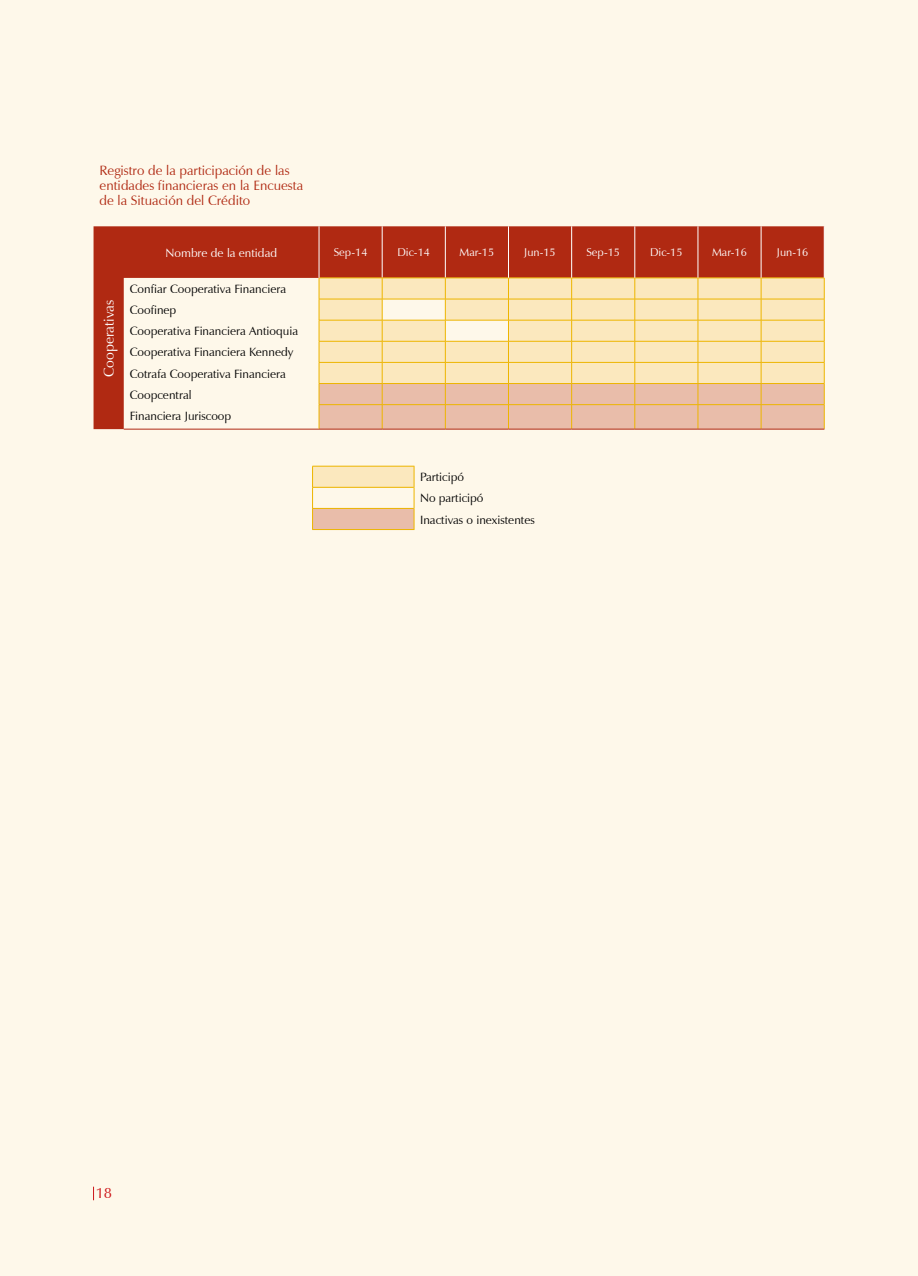
<style>
.page{position:relative;width:918px;height:1276px;background:#fff}
.page>*{position:absolute;margin:0;border:0;box-sizing:border-box;transform-origin:0 0}
.t1{font:15px "Zapf Humanist 601 BT";color:#cd171a}
.t2{font:14.25px "Zapf Humanist 601 BT";color:#fff}
.t3{font:13.5px/15px "Zapf Humanist 601 BT";color:#b02912}
.t4{font:12px/21.1px "Zapf Humanist 601 BT";color:#000}
.t5{font:12px "Zapf Humanist 601 BT";color:#fff}
.t6{font:11.25px "Zapf Humanist 601 BT";color:#fff}
</style>
<div class="page">
<div style="left:0;top:0;width:917px;height:1276px;background:#fef8ea"></div>
<svg style="left:93px;top:1186px;width:1px;height:14px"></svg>
<svg style="left:94px;top:226px;width:730px;height:203px;fill:#b02912"></svg>
<hr style="left:124px;top:429px;width:195px;height:1px;background:#b02912">
<svg style="left:319px;top:278px;width:506px;height:151px;background:#f4d8ae"></svg>
<hr style="left:319px;top:429px;width:63px;height:1px;background:#b02912">
<hr style="left:382px;top:429px;width:63px;height:1px;background:#b02912">
<hr style="left:445px;top:429px;width:63px;height:1px;background:#b02912">
<hr style="left:508px;top:429px;width:64px;height:1px;background:#b02912">
<hr style="left:572px;top:429px;width:63px;height:1px;background:#b02912">
<hr style="left:635px;top:429px;width:63px;height:1px;background:#b02912">
<hr style="left:698px;top:429px;width:63px;height:1px;background:#b02912">
<hr style="left:761px;top:429px;width:63px;height:1px;background:#b02912">
<hr style="left:382px;top:226px;width:1px;height:52px;background:#fff">
<hr style="left:445px;top:226px;width:1px;height:52px;background:#fff">
<hr style="left:319px;top:278px;width:63px;height:1px;background:#edb500">
<hr style="left:382px;top:278px;width:63px;height:1px;background:#edb500">
<hr style="left:445px;top:278px;width:63px;height:1px;background:#edb500">
<hr style="left:508px;top:278px;width:64px;height:1px;background:#edb500">
<hr style="left:572px;top:278px;width:63px;height:1px;background:#edb500">
<hr style="left:635px;top:278px;width:63px;height:1px;background:#edb500">
<hr style="left:698px;top:278px;width:63px;height:1px;background:#edb500">
<hr style="left:761px;top:278px;width:63px;height:1px;background:#edb500">
<hr style="left:319px;top:226px;width:1px;height:52px;background:#fff">
<hr style="left:508px;top:226px;width:1px;height:52px;background:#fff">
<hr style="left:571px;top:226px;width:1px;height:52px;background:#fff">
<hr style="left:634px;top:226px;width:1px;height:52px;background:#fff">
<hr style="left:698px;top:226px;width:1px;height:52px;background:#fff">
<hr style="left:761px;top:226px;width:1px;height:52px;background:#fff">
<hr style="left:824px;top:226px;width:1px;height:52px;background:#fff">
<div style="left:313px;top:466px;width:101px;height:21px;background:#fbe8be"></div>
<div style="left:313px;top:508px;width:101px;height:21px;background:#e9bdaa"></div>
<svg style="left:414px;top:466px;width:1px;height:63px"></svg>
<hr style="left:312px;top:466px;width:102px;height:1px;background:#edb500">
<hr style="left:312px;top:487px;width:102px;height:1px;background:#edb500">
<hr style="left:312px;top:508px;width:102px;height:1px;background:#edb500">
<svg style="left:312px;top:466px;width:1px;height:63px"></svg>
<hr style="left:312px;top:529px;width:102px;height:1px;background:#edb500">
<p class="t3" style="left:100px;top:163px;width:205px">Registro de la participación de las entidades financieras en la Encuesta de la Situación del Crédito</p>
<p class="t2" style="left:100px;top:377px;width:79px;rotate:-90deg">Cooperativas</p>
<p class="t5" style="left:166px;top:245px;width:113px">Nombre de la entidad</p>
<p class="t6" style="left:334px;top:245px;width:35px">Sep-14</p>
<p class="t6" style="left:397px;top:245px;width:34px">Dic-14</p>
<p class="t6" style="left:459px;top:245px;width:36px">Mar-15</p>
<p class="t6" style="left:524px;top:245px;width:33px">Jun-15</p>
<p class="t6" style="left:586px;top:245px;width:35px">Sep-15</p>
<p class="t6" style="left:650px;top:245px;width:34px">Dic-15</p>
<p class="t6" style="left:712px;top:245px;width:36px">Mar-16</p>
<p class="t6" style="left:777px;top:245px;width:33px">Jun-16</p>
<p class="t4" style="left:130px;top:278px;width:170px">Confiar Cooperativa Financiera<br>Coofinep<br>Cooperativa Financiera Antioquia<br>Cooperativa Financiera Kennedy<br>Cotrafa Cooperativa Financiera<br>Coopcentral<br>Financiera Juriscoop</p>
<p class="t4" style="left:420px;top:466px;width:116px">Participó<br>No participó<br>Inactivas o inexistentes</p>
<p class="t1" style="left:96px;top:1184px;width:18px">18</p>
</div>
